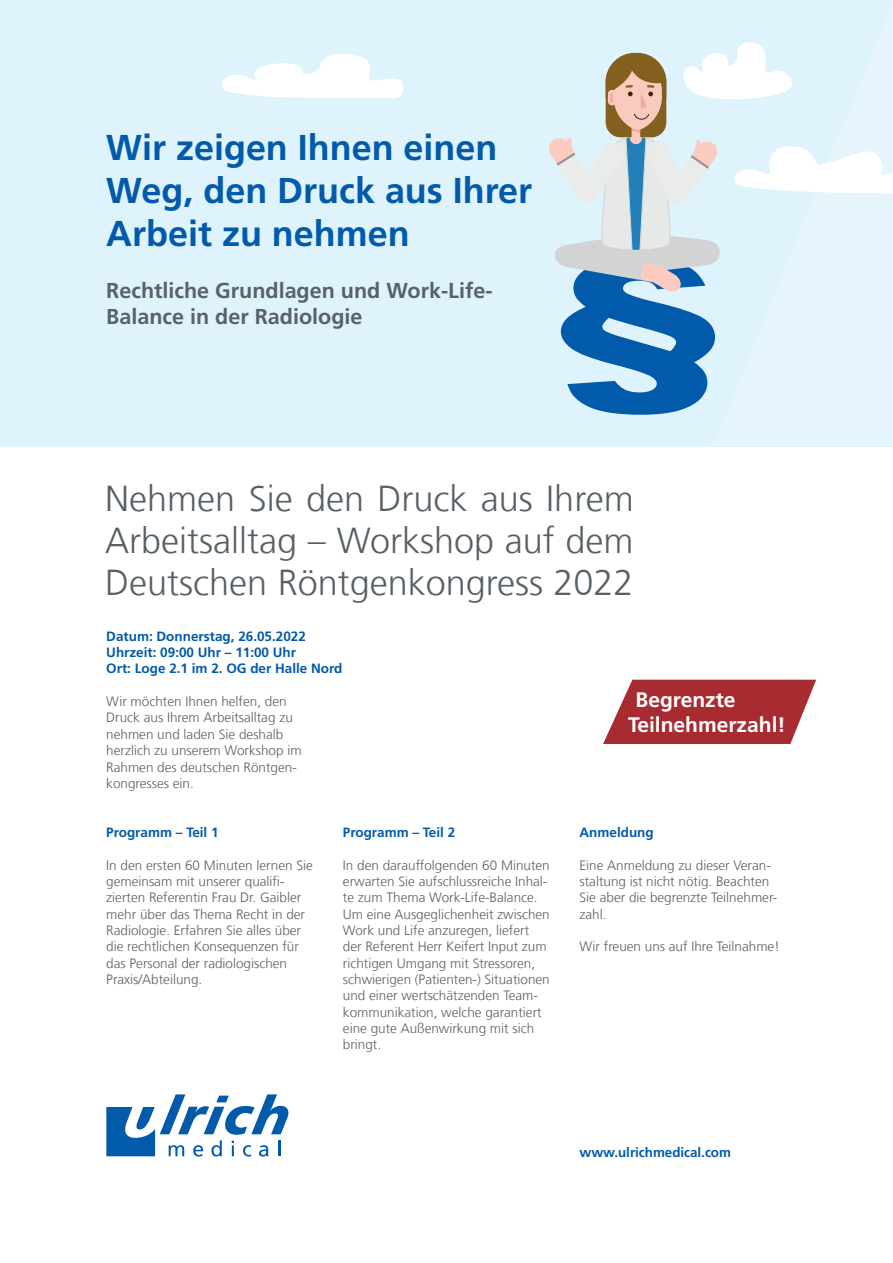
<style>
.page{position:relative;width:893px;height:1263px;background:#fff}
.page>*{position:absolute;margin:0;border:0;box-sizing:border-box;transform-origin:0 0}
.t1{font:300 36px/42px "Frutiger LT Com";color:#576065;text-align:justify}
.t2{font:700 35.85px/43px "Frutiger LT Com";color:#015aaa}
.t3{font:700 21.6px/25.8px "Frutiger LT Com";color:#586267}
.t4{font:700 21px/25.2px "Frutiger LT Com";color:#fff}
.t5{font:300 13.5px/16.4px "Frutiger LT Com";color:#576065}
.t6{font:700 13.5px/16.4px "Frutiger LT Com";color:#015aaa}
</style>
<div class="page">
<svg style="left:106px;top:1094px;width:182px;height:62px"></svg>
<div style="left:0;top:0;width:893px;height:446px;background:#dff3fc"></div>
<svg style="left:549px;top:52px;width:164px;height:363px"></svg>
<svg style="left:222px;top:53px;width:182px;height:46px"></svg>
<svg style="left:713px;top:42px;width:180px;height:304px"></svg>
<svg style="left:603px;top:680px;width:213px;height:64px;background:#b2464a"></svg>
<h2 class="t2" style="left:106px;top:126px;width:427px">Wir zeigen Ihnen einen<br>Weg, den Druck aus Ihrer<br>Arbeit zu nehmen</h2>
<h3 class="t3" style="left:106px;top:278px;width:388px">Rechtliche Grundlagen und Work-Life-<br>Balance in der Radiologie</h3>
<h1 class="t1" style="left:105px;top:477px;width:530px">Nehmen Sie den Druck aus Ihrem Arbeitsalltag – Workshop auf dem Deutschen Röntgenkongress 2022</h1>
<p class="t6" style="left:106px;top:628px;width:238px">Datum: Donnerstag, 26.05.2022<br>Uhrzeit: 09:00 Uhr – 11:00 Uhr<br>Ort: Loge 2.1 im 2. OG der Halle Nord</p>
<p class="t5" style="left:106px;top:693px;width:197px">Wir möchten Ihnen helfen, den<br>Druck aus Ihrem Arbeitsalltag zu nehmen und laden Sie deshalb herzlich zu unserem Workshop im<br>Rahmen des deutschen Röntgen&shy;kongresses ein.</p>
<p class="t6" style="left:106px;top:824px;width:114px">Programm – Teil 1</p>
<p class="t5" style="left:106px;top:857px;width:208px">In den ersten 60 Minuten lernen Sie gemeinsam mit unserer qualifi&shy;zierten Referentin Frau Dr. Gaibler mehr über das Thema Recht in der<br>Radiologie. Erfahren Sie alles über die rechtlichen Konsequenzen für das Personal der radiologischen<br>Praxis/Abteilung.</p>
<h3 class="t4" style="left:628px;top:687px;width:159px;text-indent:7px">Begrenzte<br>Teilnehmerzahl!</h3>
<p class="t6" style="left:579px;top:824px;width:76px">Anmeldung</p>
<p class="t5" style="left:579px;top:857px;width:199px">Eine Anmeldung zu dieser Veran&shy;staltung ist nicht nötig. Beachten<br>Sie aber die begrenzte Teilnehmer&shy;zahl.</p>
<p class="t5" style="left:579px;top:938px;width:202px">Wir freuen uns auf Ihre Teilnahme!</p>
<p class="t6" style="left:343px;top:824px;width:114px">Programm – Teil 2</p>
<p class="t5" style="left:343px;top:857px;width:208px">In den darauffolgenden 60 Minuten erwarten Sie aufschlussreiche Inhal&shy;te zum Thema Work-Life-Balance.<br>Um eine Ausgeglichenheit zwischen<br>Work und Life anzuregen, liefert der Referent Herr Keifert Input zum richtigen Umgang mit Stressoren, schwierigen (Patienten-) Situationen und einer wertschätzenden Team&shy;kommunikation, welche garantiert eine gute Außenwirkung mit sich bringt.</p>
<p class="t6" style="left:579px;top:1144px;width:153px">www.ulrichmedical.com</p>
</div>
